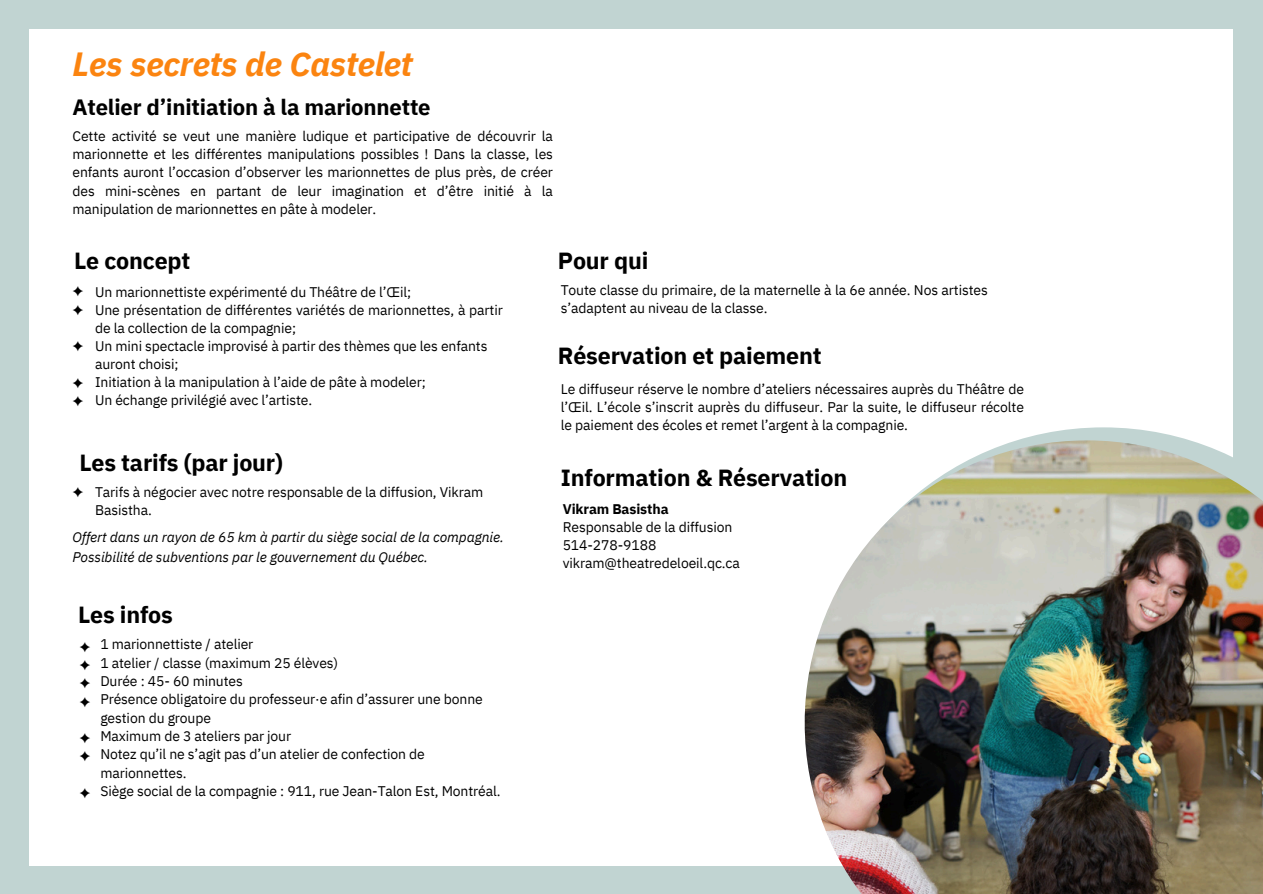
<style>
.page{position:relative;width:1263px;height:894px;background:#fff}
.page>*{position:absolute;margin:0;border:0;box-sizing:border-box;transform-origin:0 0}
.t1{font:italic 700 33.45px "IBM Plex Sans";letter-spacing:-.01em;color:#fb8410}
.t2{font:700 23.25px "IBM Plex Sans";letter-spacing:-.01em;color:#000}
.t3{font:700 22.05px "IBM Plex Sans";letter-spacing:-.01em;color:#000}
.t4{font:13.95px/18.3px "IBM Plex Sans";letter-spacing:-.01em;color:#000}
.t5{font:italic 13.95px/20.2px "IBM Plex Sans";letter-spacing:-.01em;color:#000}
.t6{font:13.95px/18.3px "Free Serif";color:#000}
.s1{font-weight:700}
</style>
<div class="page">
<svg style="left:1018px;top:427px;width:170px;height:13px;fill:#c1d4d2"></svg>
<div style="left:1233px;top:0;width:30px;height:893px;background:#c1d4d2"></div>
<div style="left:0;top:865px;width:1009px;height:28px;background:#c1d4d2"></div>
<img style="left:805px;top:440px;width:458px;height:453px">
<div style="left:0;top:0;width:28px;height:893px;background:#c1d4d2"></div>
<div style="left:3px;top:0;width:1255px;height:29px;background:#c1d4d2"></div>
<h2 class="t1" style="left:73px;top:41px;width:342px">Les secrets de Castelet</h2>
<p class="t3" style="left:73px;top:92px;width:360px">Atelier d’initiation à la marionnette</p>
<h2 class="t4" style="left:73px;top:126px;width:482px;text-align:justify">Cette activité se veut une manière ludique et participative de découvrir la marionnette et les différentes manipulations possibles ! Dans la classe, les enfants auront l’occasion d’observer les marionnettes de plus près, de créer des mini-scènes en partant de leur imagination et d’être initié à la manipulation de marionnettes en pâte à modeler.</h2>
<p class="t2" style="left:74px;top:245px;width:118px">Le concept</p>
<p class="t6" style="left:73px;top:282px;width:13px">✦ ✦</p>
<p class="t6" style="left:73px;top:337px;width:13px">✦</p>
<p class="t6" style="left:73px;top:374px;width:13px">✦</p>
<p class="t6" style="left:73px;top:392px;width:13px">✦</p>
<p class="t4" style="left:95px;top:282px;width:318px">Un marionnettiste expérimenté du Théâtre de l’Œil;</p>
<p class="t4" style="left:95px;top:300px;width:409px">Une présentation de différentes variétés de marionnettes, à partir de la collection de la compagnie;</p>
<p class="t4" style="left:95px;top:336px;width:394px">Un mini spectacle improvisé à partir des thèmes que les enfants auront choisi;</p>
<p class="t4" style="left:95px;top:372px;width:332px">Initiation à la manipulation à l’aide de pâte à modeler;</p>
<p class="t4" style="left:95px;top:390px;width:219px">Un échange privilégié avec l’artiste.</p>
<p class="t2" style="left:79px;top:447px;width:205px">Les tarifs (par jour)</p>
<p class="t6" style="left:73px;top:482px;width:13px">✦</p>
<p class="t4" style="left:95px;top:482px;width:390px">Tarifs à négocier avec notre responsable de la diffusion, Vikram<br>Basistha.</p>
<p class="t5" style="left:73px;top:526px;width:433px">Offert dans un rayon de 65 km à partir du siège social de la compagnie.<br>Possibilité de subventions par le gouvernement du Québec.</p>
<h2 class="t2" style="left:78px;top:599px;width:96px">Les infos</h2>
<p class="t6" style="left:79px;top:637px;width:13px;text-align:justify">✦ ✦ ✦ ✦</p>
<p class="t6" style="left:79px;top:729px;width:13px">✦ ✦</p>
<p class="t6" style="left:79px;top:783px;width:13px">✦</p>
<h2 class="t4" style="left:100px;top:634px;width:155px">1 marionnettiste / atelier</h2>
<h2 class="t4" style="left:100px;top:653px;width:239px">1 atelier / classe (maximum 25 élèves)</h2>
<p class="t4" style="left:100px;top:671px;width:144px">Durée : 45- 60 minutes</p>
<p class="t4" style="left:100px;top:689px;width:384px">Présence obligatoire du professeur·e afin d’assurer une bonne gestion du groupe</p>
<p class="t4" style="left:100px;top:726px;width:192px">Maximum de 3 ateliers par jour</p>
<p class="t4" style="left:100px;top:744px;width:326px">Notez qu’il ne s’agit pas d’un atelier de confection de marionnettes.</p>
<p class="t4" style="left:100px;top:781px;width:402px">Siège social de la compagnie : 911, rue Jean-Talon Est, Montréal.</p>
<p class="t2" style="left:558px;top:245px;width:92px">Pour qui</p>
<p class="t4" style="left:561px;top:280px;width:429px">Toute classe du primaire, de la maternelle à la 6e année. Nos artistes s’adaptent au niveau de la classe.</p>
<p class="t2" style="left:558px;top:340px;width:265px">Réservation et paiement</p>
<h2 class="t4" style="left:561px;top:379px;width:465px;text-align:justify">Le diffuseur réserve le nombre d’ateliers nécessaires auprès du Théâtre de l’Œil. L’école s’inscrit auprès du diffuseur. Par la suite, le diffuseur récolte le paiement des écoles et remet l’argent à la compagnie.</h2>
<h2 class="t2" style="left:561px;top:462px;width:288px">Information &amp; Réservation</h2>
<p class="t4" style="left:563px;top:500px;width:179px"><span class="s1">Vikram Basistha<br></span>Responsable de la diffusion<br>514-278-9188 vikram@theatredeloeil.qc.ca</p>
</div>
